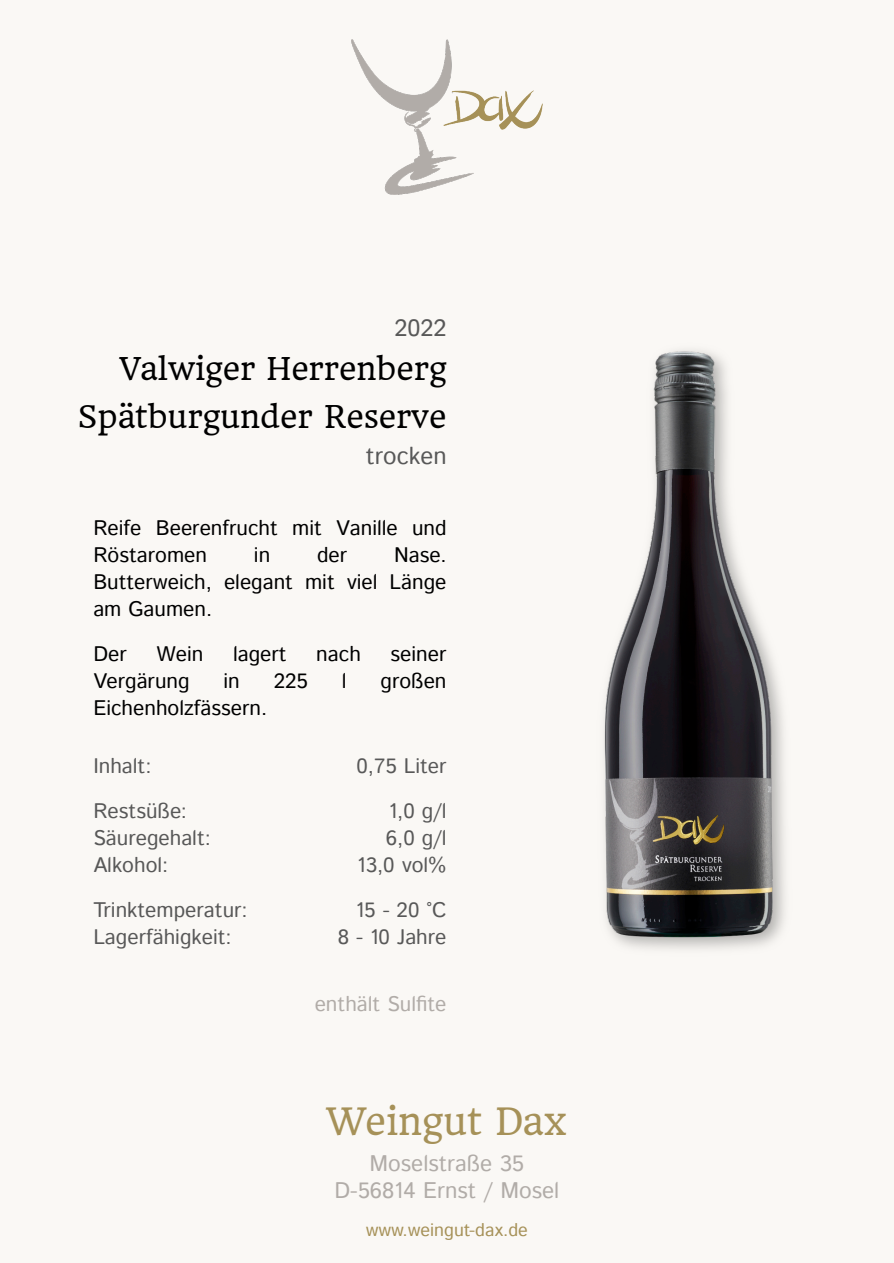
<style>
.page{position:relative;width:894px;height:1263px;background:#fff}
.page>*{position:absolute;margin:0;border:0;box-sizing:border-box;transform-origin:0 0}
.t1{font:36px "Headland One";color:#a69158}
.t2{font:30px/48px "Headland One";color:#000;text-align:right}
.t3{font:24px "Istok Web";color:#585858}
.t4{font:22.5px/27px "Istok Web";color:#b1aca8;text-align:center}
.t5{font:21px/27px "Istok Web";color:#000}
.t6{font:21px/27px "Istok Web";color:#585858}
.t7{font:21px "Istok Web";color:#b1aca8}
.t8{font:18px "Istok Web";color:#a69158}
</style>
<div class="page">
<div style="left:0;top:0;width:893px;height:1263px;background:#faf8f5"></div>
<img style="left:473px;top:91px;width:69px;height:38px">
<img style="left:351px;top:39px;width:122px;height:156px">
<img style="left:604px;top:350px;width:181px;height:599px">
<p class="t3" style="left:394px;top:312px;width:54px">2022</p>
<h2 class="t2" style="left:78px;top:345px;width:370px">Valwiger Herrenberg<br>Spätburgunder Reserve</h2>
<p class="t3" style="left:366px;top:440px;width:82px">trocken</p>
<p class="t5" style="left:93px;top:515px;width:354px">Reife Beerenfrucht mit Vanille und<br>Röstaromen</p>
<p class="t5" style="left:254px;top:542px;width:18px">in</p>
<p class="t5" style="left:317px;top:542px;width:32px">der</p>
<p class="t5" style="left:93px;top:542px;width:354px;text-align:justify;text-indent:301px">Nase.<br>Butterweich, elegant mit viel Länge am Gaumen.</p>
<p class="t5" style="left:93px;top:641px;width:35px">Der</p>
<p class="t5" style="left:156px;top:641px;width:48px">Wein</p>
<p class="t5" style="left:233px;top:641px;width:55px">lagert</p>
<p class="t5" style="left:316px;top:641px;width:46px">nach</p>
<p class="t5" style="left:390px;top:641px;width:57px">seiner</p>
<p class="t5" style="left:93px;top:668px;width:98px">Vergärung</p>
<p class="t5" style="left:223px;top:668px;width:18px">in</p>
<p class="t5" style="left:274px;top:668px;width:36px">225</p>
<p class="t5" style="left:342px;top:668px;width:6px">l</p>
<p class="t5" style="left:380px;top:668px;width:67px">großen</p>
<p class="t5" style="left:93px;top:695px;width:175px">Eichenholzfässern.</p>
<p class="t6" style="left:93px;top:745px;width:95px;line-height:45px">Inhalt:<br>Restsüße:</p>
<p class="t6" style="left:93px;top:826px;width:119px">Säuregehalt:<br>Alkohol:</p>
<p class="t6" style="left:93px;top:898px;width:156px">Trinktemperatur:<br>Lagerfähigkeit:</p>
<p class="t6" style="left:356px;top:745px;width:91px;line-height:45px;text-align:right">0,75 Liter<br>1,0 g/l</p>
<p class="t6" style="left:357px;top:826px;width:91px;text-align:right">6,0 g/l<br>13,0 vol%</p>
<p class="t6" style="left:337px;top:898px;width:110px;text-align:right">15 - 20 °C<br>8 - 10 Jahre</p>
<p class="t7" style="left:314px;top:990px;width:133px">enthält Sulfite</p>
<h1 class="t1" style="left:326px;top:1099px;width:243px">Weingut Dax</h1>
<p class="t4" style="left:334px;top:1151px;width:226px">Moselstraße 35<br>D-56814 Ernst / Mosel</p>
<p class="t8" style="left:366px;top:1217px;width:163px">www.weingut-dax.de</p>
</div>
